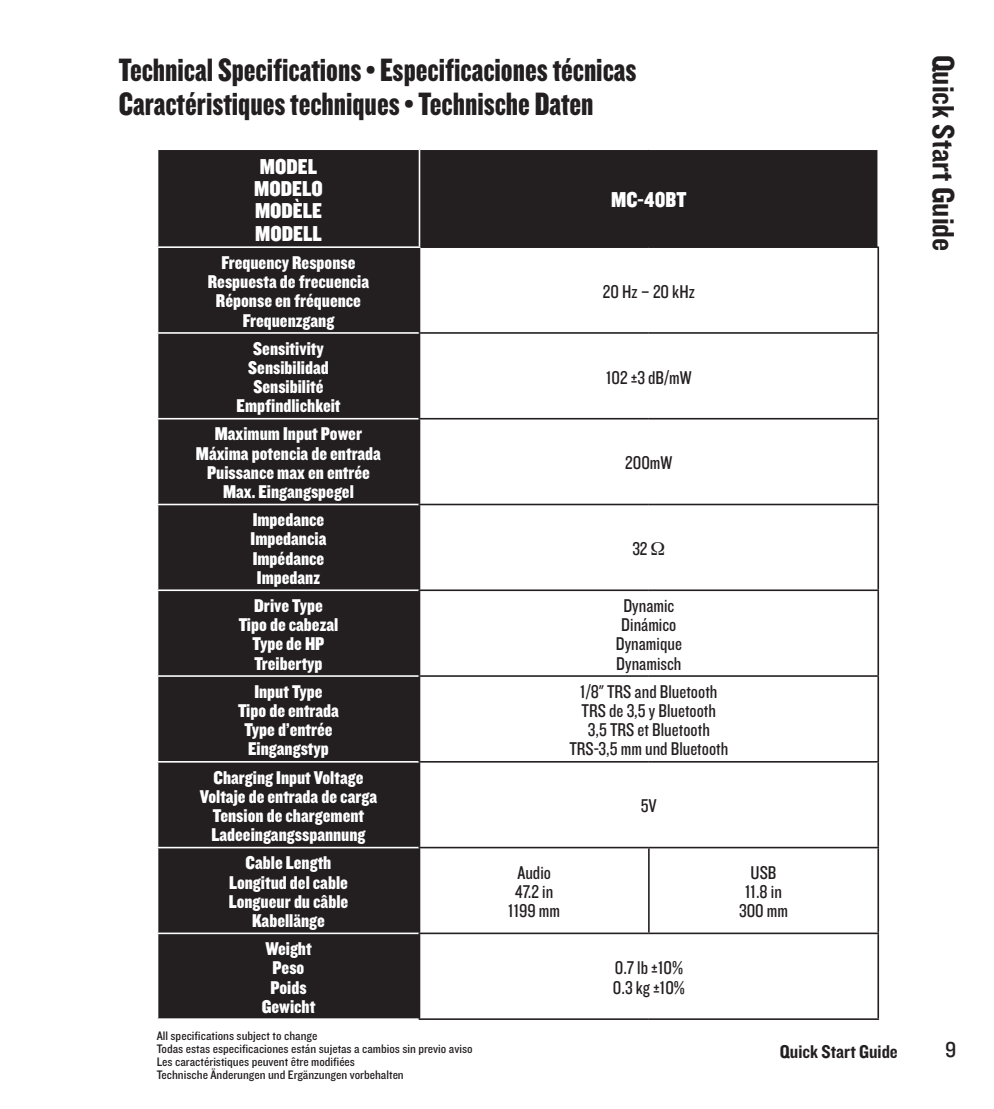
<style>
.page{position:relative;width:994px;height:1109px;background:#fff}
.page>*{position:absolute;margin:0;border:0;box-sizing:border-box;transform-origin:0 0}
.Headers_-_Main{font:33.6px/33.6px "Knockout 69 Full Liteweight";color:#231f20}
.t1{font:32px "Knockout 50 Welterweight";color:#231f20}
.Mackie_Specs_Headers{font:22.4px/22.4px "Knockout 70 Full Welterwt";color:#fff}
.t2{font:22.4px "Knockout 30 Junior Welterwt";color:#231f20}
.Mackie_Specs_Headers-2{font:19.2px/19.2px "Knockout 70 Full Welterwt";color:#fff;text-align:center}
.Mackie_Specs_Body{font:19.2px/19.2px "Knockout 29 Junior Ltweight";color:#231f20;text-align:center}
.t3{font:19.2px "Knockout 50 Welterweight";color:#231f20}
.Mackie_Specs_Body-2{font:12.8px "Knockout 30 Junior Welterwt";color:#231f20}
</style>
<div class="page">
<div style="left:158px;top:150px;width:719px;height:96px;background:#231f20"></div>
<div style="left:158px;top:248px;width:261px;height:770px;background:#231f20"></div>
<hr style="left:420px;top:246px;width:229px;height:2px;background:#231f20">
<hr style="left:419px;top:248px;width:1px;height:84px;background:#231f20">
<hr style="left:649px;top:246px;width:230px;height:2px;background:#231f20">
<hr style="left:877px;top:248px;width:2px;height:84px;background:#231f20">
<hr style="left:419px;top:332px;width:230px;height:2px;background:#231f20">
<hr style="left:419px;top:334px;width:1px;height:84px;background:#231f20">
<hr style="left:649px;top:332px;width:230px;height:2px;background:#231f20">
<hr style="left:877px;top:334px;width:2px;height:84px;background:#231f20">
<hr style="left:419px;top:419px;width:1px;height:85px;background:#231f20">
<hr style="left:877px;top:419px;width:2px;height:85px;background:#231f20">
<hr style="left:419px;top:505px;width:1px;height:84px;background:#231f20">
<hr style="left:877px;top:505px;width:2px;height:84px;background:#231f20">
<hr style="left:419px;top:591px;width:1px;height:84px;background:#231f20">
<hr style="left:877px;top:591px;width:2px;height:84px;background:#231f20">
<hr style="left:419px;top:677px;width:1px;height:84px;background:#231f20">
<hr style="left:877px;top:677px;width:2px;height:84px;background:#231f20">
<hr style="left:419px;top:762px;width:1px;height:85px;background:#231f20">
<hr style="left:877px;top:762px;width:2px;height:85px;background:#231f20">
<hr style="left:419px;top:848px;width:1px;height:84px;background:#231f20">
<hr style="left:648px;top:848px;width:1px;height:84px;background:#231f20">
<hr style="left:877px;top:848px;width:2px;height:84px;background:#231f20">
<hr style="left:419px;top:934px;width:1px;height:84px;background:#231f20">
<hr style="left:877px;top:934px;width:2px;height:84px;background:#231f20">
<hr style="left:419px;top:150px;width:1px;height:96px;background:#fff">
<hr style="left:157px;top:332px;width:262px;height:2px;background:#fff">
<hr style="left:157px;top:418px;width:262px;height:1px;background:#fff">
<hr style="left:157px;top:504px;width:262px;height:1px;background:#fff">
<hr style="left:157px;top:589px;width:262px;height:2px;background:#fff">
<hr style="left:157px;top:675px;width:262px;height:2px;background:#fff">
<hr style="left:157px;top:761px;width:262px;height:1px;background:#fff">
<hr style="left:157px;top:847px;width:262px;height:1px;background:#fff">
<hr style="left:157px;top:932px;width:262px;height:2px;background:#fff">
<hr style="left:419px;top:418px;width:230px;height:1px;background:#231f20">
<hr style="left:649px;top:418px;width:230px;height:1px;background:#231f20">
<hr style="left:419px;top:504px;width:230px;height:1px;background:#231f20">
<hr style="left:649px;top:504px;width:230px;height:1px;background:#231f20">
<hr style="left:419px;top:589px;width:230px;height:2px;background:#231f20">
<hr style="left:649px;top:589px;width:230px;height:2px;background:#231f20">
<hr style="left:419px;top:675px;width:230px;height:2px;background:#231f20">
<hr style="left:649px;top:675px;width:230px;height:2px;background:#231f20">
<hr style="left:419px;top:761px;width:230px;height:1px;background:#231f20">
<hr style="left:649px;top:761px;width:230px;height:1px;background:#231f20">
<hr style="left:419px;top:847px;width:230px;height:1px;background:#231f20">
<hr style="left:649px;top:847px;width:230px;height:1px;background:#231f20">
<hr style="left:419px;top:932px;width:230px;height:2px;background:#231f20">
<hr style="left:649px;top:932px;width:230px;height:2px;background:#231f20">
<hr style="left:419px;top:1018px;width:230px;height:2px;background:#231f20">
<hr style="left:649px;top:1018px;width:230px;height:2px;background:#231f20">
<p class="Headers_-_Main" style="left:119px;top:52px;width:519px">Technical Specifications • Especificaciones técnicas<br>Caractéristiques techniques • Technische Daten</p>
<p class="Mackie_Specs_Headers" style="left:254px;top:154px;width:70px">MODEL<br>MODELO<br>MODÈLE<br>MODELL</p>
<p class="Mackie_Specs_Headers-2" style="left:208px;top:252px;width:163px">Frequency Response<br>Respuesta de frecuencia<br>Réponse en fréquence<br>Frequenzgang</p>
<p class="Mackie_Specs_Headers-2" style="left:236px;top:338px;width:105px">Sensitivity<br>Sensibilidad<br>Sensibilité<br>Empfindlichkeit</p>
<p class="Mackie_Specs_Headers-2" style="left:196px;top:424px;width:187px">Maximum Input Power<br>Máxima potencia de entrada<br>Puissance max en entrée<br>Max. Eingangspegel</p>
<p class="Mackie_Specs_Headers-2" style="left:251px;top:510px;width:77px">Impedance<br>Impedancia<br>Impédance<br>Impedanz</p>
<p class="Mackie_Specs_Headers" style="left:611px;top:188px;width:77px">MC-40BT</p>
<p class="Mackie_Specs_Body" style="left:603px;top:281px;width:93px">20 Hz – 20 kHz</p>
<p class="Mackie_Specs_Body" style="left:606px;top:367px;width:87px">102 ±3 dB/mW</p>
<p class="Mackie_Specs_Body" style="left:625px;top:452px;width:49px">200mW</p>
<p class="Mackie_Specs_Body" style="left:632px;top:538px;width:17px">32</p>
<p class="Mackie_Specs_Headers-2" style="left:239px;top:595px;width:101px">Drive Type<br>Tipo de cabezal<br>Type de HP<br>Treibertyp</p>
<p class="Mackie_Specs_Body" style="left:616px;top:595px;width:68px">Dynamic<br>Dinámico<br>Dynamique<br>Dynamisch</p>
<p class="Mackie_Specs_Headers-2" style="left:238px;top:681px;width:102px">Input Type<br>Tipo de entrada<br>Type d’entrée<br>Eingangstyp</p>
<p class="Mackie_Specs_Body" style="left:569px;top:681px;width:160px">1/8" TRS and Bluetooth<br>TRS de 3,5 y Bluetooth<br>3,5 TRS et Bluetooth<br>TRS-3,5 mm und Bluetooth</p>
<p class="Mackie_Specs_Headers-2" style="left:200px;top:767px;width:179px">Charging Input Voltage<br>Voltaje de entrada de carga<br>Tension de chargement<br>Ladeeingangsspannung</p>
<p class="Mackie_Specs_Body" style="left:641px;top:796px;width:17px">5V</p>
<p class="Mackie_Specs_Headers-2" style="left:229px;top:853px;width:121px">Cable Length<br>Longitud del cable<br>Longueur du câble<br>Kabellänge</p>
<p class="Mackie_Specs_Body" style="left:508px;top:862px;width:53px">Audio<br>47.2 in<br>1199 mm</p>
<p class="Mackie_Specs_Body" style="left:739px;top:862px;width:51px">USB<br>11.8 in<br>300 mm</p>
<p class="Mackie_Specs_Headers-2" style="left:262px;top:938px;width:55px">Weight<br>Peso<br>Poids<br>Gewicht</p>
<p class="Mackie_Specs_Body" style="left:613px;top:957px;width:73px;text-align:left">0.7 lb ±10%<br>0.3 kg ±10%</p>
<p class="Mackie_Specs_Body-2" style="left:157px;top:1027px;width:162px">All specifications subject to change</p>
<p class="Mackie_Specs_Body-2" style="left:157px;top:1040px;width:317px">Todas estas especificaciones están sujetas a cambios sin previo aviso</p>
<p class="Mackie_Specs_Body-2" style="left:157px;top:1053px;width:200px">Les caractéristiques peuvent être modifiées</p>
<p class="Mackie_Specs_Body-2" style="left:157px;top:1066px;width:248px">Technische Änderungen und Ergänzungen vorbehalten</p>
<p class="t3" style="left:780px;top:1039px;width:119px">Quick Start Guide</p>
<h2 class="t1" style="left:964px;top:55px;width:198px;rotate:90deg">Quick Start Guide</h2>
<p class="t2" style="left:945px;top:1034px;width:13px">9</p>
</div>
